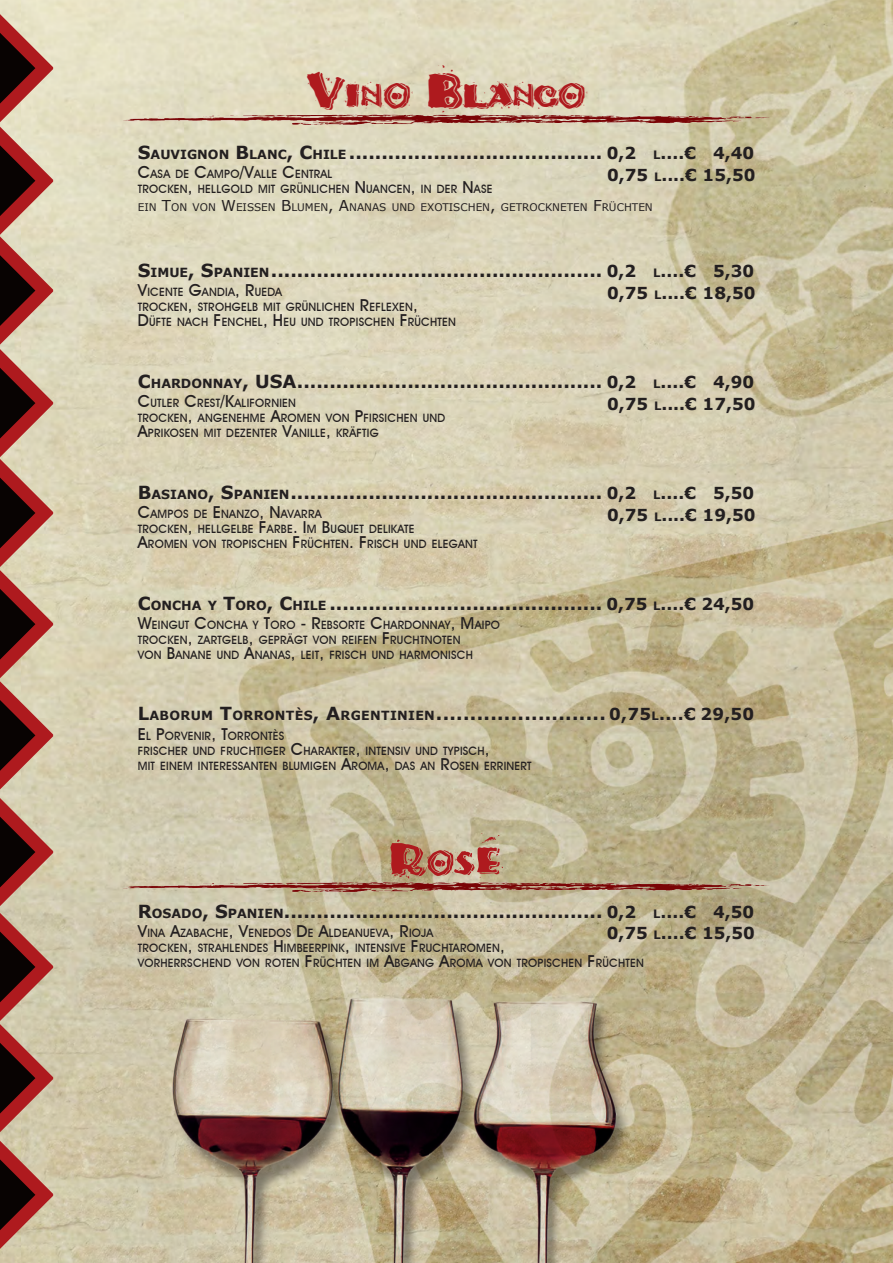
<style>
.page{position:relative;width:893px;height:1263px;background:#fff}
.page>*{position:absolute;margin:0;border:0;box-sizing:border-box;transform-origin:0 0}
.t1{font:29.4px "Taco Modern";letter-spacing:-.035em;color:#ae1a1e}
.t2{font:700 18px "Verdana";color:#231f20}
.t3{font:700 16.5px "Verdana";color:#231f20}
.t4{font:500 16.5px "Avant Garde IT Cby BT";color:#231f20}
.t5{font:700 12.6px "Verdana";color:#231f20}
.t6{font:500 11.55px/15px "Avant Garde IT Cby BT";letter-spacing:.02em;color:#231f20}
.t7{font:10.5px "Verdana";color:#231f20}
.s1{font-size:42px}
.s2{font-size:12.6px}
.s3{font-size:16.5px}
.s4{font-size:11.55px}
.s5{font-size:15px}
</style>
<div class="page">
<img style="left:21px;top:0;width:872px;height:1263px">
<svg style="left:0;top:913px;width:53px;height:219px;background:#9a6b5e"></svg>
<svg style="left:0;top:14px;width:53px;height:775px;background:#a27567"></svg>
<svg style="left:0;top:798px;width:53px;height:108px;background:#9c6c5f"></svg>
<svg style="left:0;top:1141px;width:53px;height:108px;background:#9a6a5c"></svg>
<img style="left:117px;top:110px;width:659px;height:18px">
<img style="left:117px;top:877px;width:659px;height:19px">
<svg style="left:390px;top:833px;width:113px;height:46px;background:#bb826d"></svg>
<img style="left:162px;top:996px;width:461px;height:267px">
<div style="left:172px;top:1002px;width:459px;height:261px;background:#231f20;opacity:.45"></div>
<h1 class="t1" style="left:307px;top:74px;width:281px"><span class="s1">V</span>ino <span class="s1">B</span>lanco</h1>
<h2 class="t2" style="left:138px;top:140px;width:618px">S<span class="s2">AUVIGNON</span> B<span class="s2">LANC</span>, C<span class="s2">HILE</span> ....................................... <span class="s3">0,2</span> <span class="s4">L</span><span class="s3">....€ 4,40</span></h2>
<h3 class="t4" style="left:95px;top:163px;width:29px">C</h3>
<p class="t6" style="left:138px;top:167px;width:356px;text-indent:13px">ASA DE <span class="s3">C</span>AMPO<span class="s3">/V</span>ALLE <span class="s3">C</span>ENTRAL<br>TROCKEN<span class="s3">,</span> HELLGOLD MIT GRÜNLICHEN <span class="s3">N</span> UANCEN<span class="s3">,</span> IN DER <span class="s3">N</span>ASE</p>
<p class="t7" style="left:138px;top:200px;width:517px">EIN <span class="s5">T</span>ON VON <span class="s5">W</span>EISSEN <span class="s5">B</span>LUM EN<span class="s5">, A</span>NANAS U ND EXOTISCHEN<span class="s5">,</span> GETROCKNETEN <span class="s5">F</span>RÜCHTEN</p>
<h3 class="t3" style="left:607px;top:164px;width:150px">0,75 <span class="s4">L</span>....€ 15,50</h3>
<h2 class="t2" style="left:138px;top:258px;width:618px">S<span class="s2">IMUE</span>, S<span class="s2">PANIEN</span>................................................... <span class="s3">0,2</span> <span class="s4">L</span><span class="s3">....€ 5,30</span></h2>
<p class="t6" style="left:138px;top:285px;width:282px"><span class="s3">V</span>ICENTE <span class="s3">G</span>ANDIA<span class="s3">, R</span>UEDA<br>TROCKEN<span class="s3">,</span> STROHGELB MIT GRÜNLICHEN <span class="s3">R</span>EFLEXEN<span class="s3">,</span></p>
<h3 class="t4" style="left:95px;top:311px;width:28px">D</h3>
<p class="t6" style="left:149px;top:315px;width:308px">ÜFTE NACH <span class="s3">F</span>ENCHEL<span class="s3">, H</span> EU UND TROPISCHEN <span class="s3">F</span>RÜCHTEN</p>
<h3 class="t3" style="left:607px;top:281px;width:150px">0,75 <span class="s4">L</span>....€ 18,50</h3>
<h2 class="t2" style="left:138px;top:369px;width:618px">C<span class="s2">HARDONNAY</span>, USA............................................... <span class="s3">0,2</span> <span class="s4">L</span><span class="s3">....€ 4,90</span></h2>
<h3 class="t4" style="left:95px;top:391px;width:29px">C</h3>
<p class="t6" style="left:138px;top:395px;width:309px;text-indent:13px">UTLER <span class="s3">C</span>REST<span class="s3">/K</span>ALIFORNIEN<br>TROCKEN<span class="s3">,</span> ANGENEHME <span class="s3">A</span>ROMEN VON <span class="s3">P</span>FIRSICHEN UND<br><span class="s3">A</span>PRIKOSEN MIT DEZENTER <span class="s3">V</span>ANILLE<span class="s3">,</span> KRÄFTIG</p>
<h3 class="t3" style="left:607px;top:392px;width:150px">0,75 <span class="s4">L</span>....€ 17,50</h3>
<h2 class="t2" style="left:138px;top:479px;width:618px">B<span class="s2">ASIANO</span>, S<span class="s2">PANIEN</span>................................................ <span class="s3">0,2</span> <span class="s4">L</span><span class="s3">....€ 5,50</span></h2>
<h3 class="t4" style="left:95px;top:502px;width:29px">C</h3>
<p class="t6" style="left:138px;top:506px;width:341px;text-indent:13px">AMPOS DE <span class="s3">E</span> NANZO<span class="s3">, N</span>AVARRA<br>TROCKEN<span class="s3">,</span> HELLGELBE <span class="s3">F</span>ARBE<span class="s3">. I</span> M <span class="s3">B</span>UQUET DELIKATE<br><span class="s3">A</span>ROMEN VON TROPISCHEN <span class="s3">F</span>RÜCHTEN<span class="s3">. F</span>RISCH UND ELEGANT</p>
<h3 class="t3" style="left:607px;top:503px;width:150px">0,75 <span class="s4">L</span>....€ 19,50</h3>
<h2 class="t2" style="left:138px;top:590px;width:618px">C<span class="s2">ONCHA Y</span> T<span class="s2">ORO</span>, C<span class="s2">HILE</span> .......................................... <span class="s3">0,75</span> <span class="s4">L</span><span class="s3">....€ 24,50</span></h2>
<p class="t6" style="left:138px;top:617px;width:364px"><span class="s3">W</span>EINGUT <span class="s3">C</span>ONCHA Y <span class="s3">T</span>ORO <span class="s3">- R</span>EBSORTE <span class="s3">C</span>HARDONNAY<span class="s3">, M</span>AIPO<br>TROCKEN<span class="s3">,</span> ZARTGELB<span class="s3">,</span> GEPRÄGT VON REIFEN <span class="s3">F</span>RUCHTNOTEN<br>VON <span class="s3">B</span>ANANE UND <span class="s3">A</span>NANAS<span class="s3">,</span> LEIT<span class="s3">,</span> FRISCH UND HARMONISCH</p>
<h2 class="t2" style="left:95px;top:701px;width:28px">L</h2>
<h2 class="t2" style="left:150px;top:701px;width:606px"><span class="s2">ABORUM</span> T<span class="s2">ORRONTÈS</span>, A<span class="s2">RGENTINIEN</span>......................... <span class="s3">0,75</span><span class="s4">L</span><span class="s3">....€ 29,50</span></h2>
<h3 class="t4" style="left:95px;top:724px;width:26px">E</h3>
<p class="t6" style="left:138px;top:728px;width:395px;text-indent:8px">L <span class="s3">P</span>ORVENIR<span class="s3">, T</span>ORRONTÈS<br>FRISCHER UND FRUCHTIGER <span class="s3">C</span>HARAKTER<span class="s3">,</span> INTENSIV UND TYPISCH<span class="s3">,<br></span>MIT EINEM INTERESSANTEN BLUMIGEN <span class="s3">A</span>ROMA<span class="s3">,</span> DAS AN <span class="s3">R</span>OSEN ERRINERT</p>
<h2 class="t2" style="left:95px;top:898px;width:30px">R</h2>
<p class="t5" style="left:152px;top:904px;width:22px">OSAD</p>
<h2 class="t2" style="left:192px;top:898px;width:564px"><span class="s2">O</span>, S<span class="s2">PANIEN</span>................................................. <span class="s3">0,2</span> <span class="s4">L</span><span class="s3">....€ 4,50</span></h2>
<p class="t6" style="left:138px;top:925px;width:51px"><span class="s3">V</span>INA <span class="s3">A</span>ZABA</p>
<p class="t6" style="left:138px;top:925px;width:508px;text-indent:69px">CHE<span class="s3">, V</span>ENEDOS <span class="s3">D</span>E <span class="s3">A</span>LDEANUEVA<span class="s3">, R</span>IOJA<br>TROCKEN<span class="s3">,</span> STRAHLENDES <span class="s3">H</span> IMBEERPINK<span class="s3">,</span> INTENSIVE <span class="s3">F</span>RUCHTAROMEN<span class="s3">,<br></span>VORHERRSCHEND VON ROTEN <span class="s3">F</span>RÜCHTEN IM <span class="s3">A</span>BGANG <span class="s3">A</span>ROMA VON TROPISCHEN <span class="s3">F</span>RÜCHTEN</p>
<h3 class="t3" style="left:607px;top:921px;width:150px">0,75 <span class="s4">L</span>....€ 15,50</h3>
</div>
